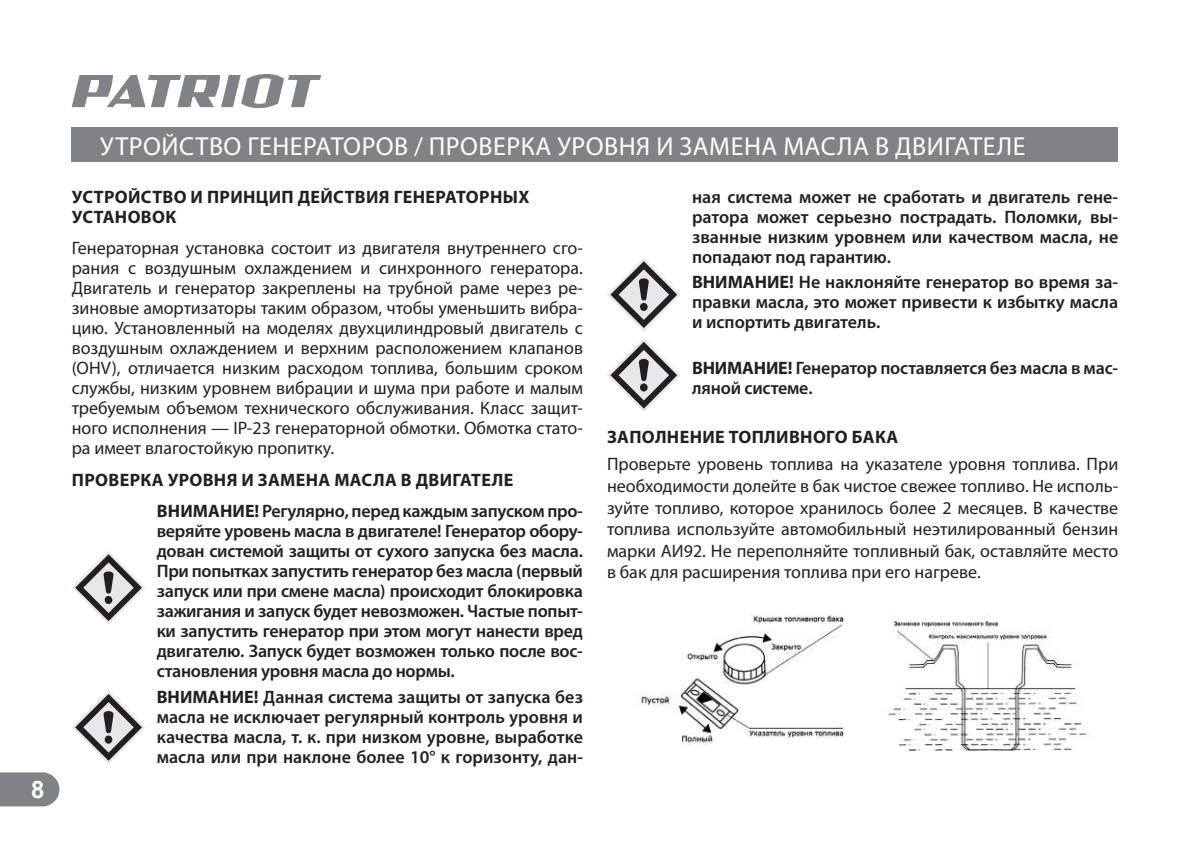
<style>
.page{position:relative;width:1191px;height:842px;background:#fff}
.page>*{position:absolute;margin:0;border:0;box-sizing:border-box;transform-origin:0 0}
.t1{font:26px "Myriad Pro";letter-spacing:.02em;color:#fff}
.t2{font:700 24px "Arial";color:#fff}
.t3{font:18px/20px "Myriad Pro";color:#231f20;text-align:justify}
.t4{font:600 18px/20px "Myriad Pro";letter-spacing:-.005em;color:#231f20;text-align:justify}
.t5{font:700 18px/20px "Myriad Pro";letter-spacing:.02em;color:#231f20}
.s1{font-weight:600}
.s2{font-weight:700}
</style>
<div class="page">
<svg style="left:0;top:772px;width:59px;height:34px;background:#888a8c"></svg>
<svg style="left:72px;top:74px;width:249px;height:34px"></svg>
<div style="left:72px;top:128px;width:1046px;height:34px;background:#808285"></div>
<svg style="left:72px;top:551px;width:73px;height:73px"></svg>
<svg style="left:607px;top:258px;width:74px;height:73px"></svg>
<svg style="left:72px;top:691px;width:73px;height:73px"></svg>
<svg style="left:607px;top:339px;width:73px;height:73px"></svg>
<img style="left:641px;top:615px;width:447px;height:135px">
<h2 class="t2" style="left:31px;top:775px;width:15px">8</h2>
<h1 class="t1" style="left:100px;top:133px;width:927px">УТРОЙСТВО ГЕНЕРАТОРОВ / ПРОВЕРКА УРОВНЯ И ЗАМЕНА МАСЛА В ДВИГАТЕЛЕ</h1>
<p class="t5" style="left:72px;top:187px;width:459px">УСТРОЙСТВО И ПРИНЦИП ДЕЙСТВИЯ ГЕНЕРАТОРНЫХ<br>УСТАНОВОК</p>
<p class="t3" style="left:72px;top:238px;width:513px">Генераторная установка состоит из двигателя внутреннего сго&shy;рания с воздушным охлаждением и синхронного генератора.<br>Двигатель и генератор закреплены на трубной раме через ре&shy;зиновые амортизаторы таким образом, чтобы уменьшить вибра&shy;цию. Установленный на моделях двухцилиндровый двигатель с воздушным охлаждением и верхним расположением клапанов (OHV), отличается низким расходом топлива, большим сроком службы, низким уровнем вибрации и шума при работе и малым требуемым объемом технического обслуживания. Класс защит&shy;ного исполнения — IP-23 генераторной обмотки. Обмотка стато&shy;ра имеет влагостойкую пропитку.</p>
<p class="t5" style="left:157px;top:464px;width:428px;line-height:31.4px;text-indent:-85px">ПРОВЕРКА УРОВНЯ И ЗАМЕНА МАСЛА В ДВИГАТЕЛЕ<br>ВНИМАНИЕ! <span class="s1">Регулярно, перед каждым запуском про-</span></p>
<p class="t4" style="left:157px;top:522px;width:428px">веряйте уровень масла в двигателе! Генератор обору&shy;дован системой защиты от сухого запуска без масла.<br>При попытках запустить генератор без масла (первый запуск или при смене масла) происходит блокировка зажигания и запуск будет невозможен. Частые попыт&shy;ки запустить генератор при этом могут нанести вред двигателю. Запуск будет возможен только после вос&shy;становления уровня масла до нормы.</p>
<p class="t4" style="left:157px;top:688px;width:428px"><span class="s2">ВНИМАНИЕ!</span> Данная система защиты от запуска без масла не исключает регулярный контроль уровня и качества масла, т. к. при низком уровне, выработке масла или при наклоне более 10° к горизонту, дан-</p>
<p class="t4" style="left:692px;top:188px;width:428px">ная система может не сработать и двигатель гене&shy;ратора может серьезно пострадать. Поломки, вы&shy;званные низким уровнем или качеством масла, не попадают под гарантию.</p>
<p class="t4" style="left:692px;top:274px;width:428px"><span class="s2">ВНИМАНИЕ!</span> Не наклоняйте генератор во время за&shy;правки масла, это может привести к избытку масла и испортить двигатель.</p>
<p class="t4" style="left:692px;top:359px;width:428px"><span class="s2">ВНИМАНИЕ!</span> Генератор поставляется без масла в мас&shy;ляной системе.</p>
<p class="t5" style="left:607px;top:427px;width:293px">ЗАПОЛНЕНИЕ ТОПЛИВНОГО БАКА</p>
<p class="t3" style="left:607px;top:454px;width:513px;line-height:21.6px">Проверьте уровень топлива на указателе уровня топлива. При необходимости долейте в бак чистое свежее топливо. Не исполь&shy;зуйте топливо, которое хранилось более 2 месяцев. В качестве топлива используйте автомобильный неэтилированный бензин марки АИ92. Не переполняйте топливный бак, оставляйте место в бак для расширения топлива при его нагреве.</p>
</div>
